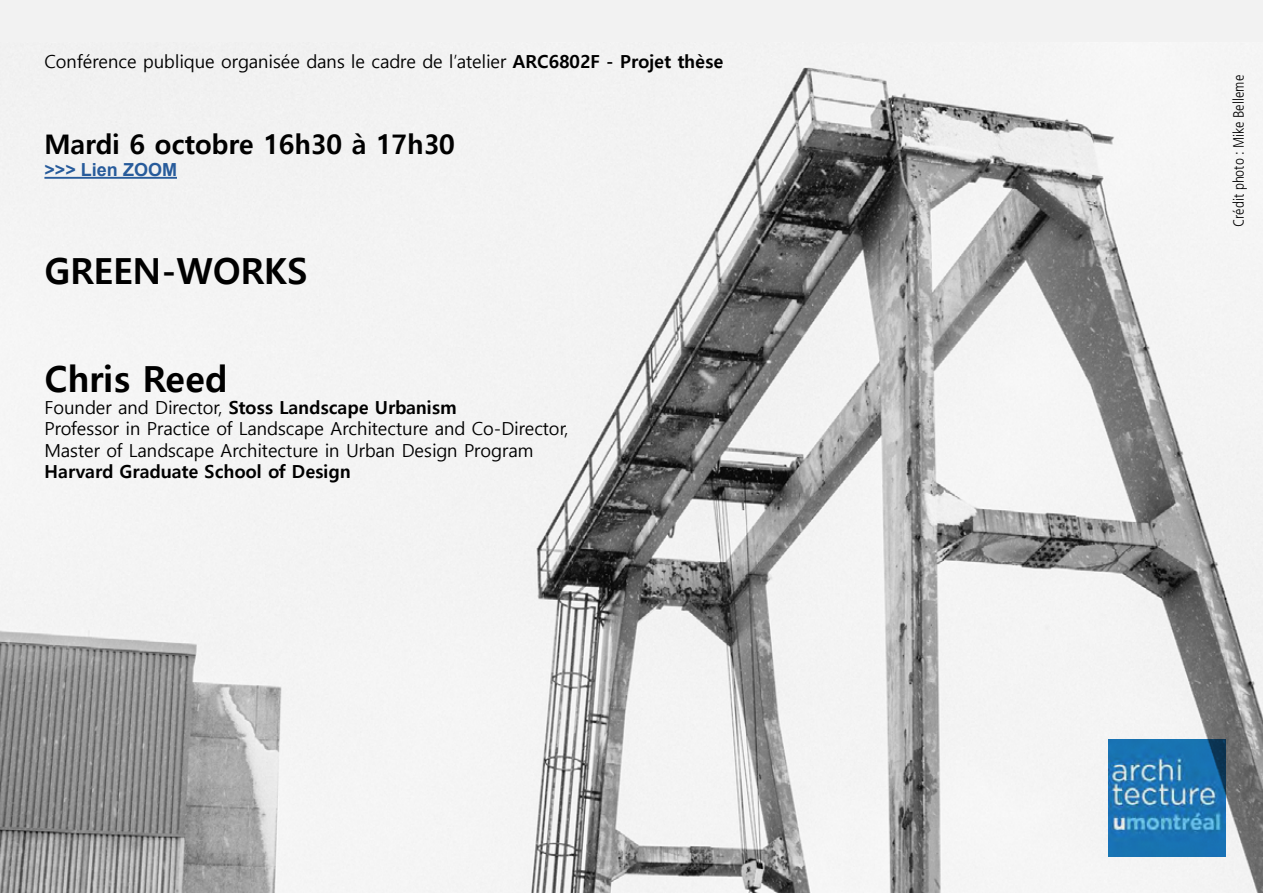
<style>
.page{position:relative;width:1263px;height:893px;background:#f2f2f2}
.page>*{position:absolute;margin:0;border:0;box-sizing:border-box;transform-origin:0 0}
.t1{font:700 36px "Malgun Gothic";color:#000}
.t2{font:700 27px "Malgun Gothic";color:#000}
.t3{font:18px/21.6px "Malgun Gothic";color:#000}
.t4{font:700 18px "Malgun Gothic";color:#000}
.t5{font:700 18px "Arial";color:#275b9b}
.t6{font:300 condensed 15px "Frutiger LT Std";color:#000}
.s1{font-weight:700}
</style>
<div class="page">
<img style="left:0;top:67px;width:1263px;height:826px">
<img style="left:1109px;top:740px;width:117px;height:117px">
<hr style="left:44px;top:177px;width:133px;height:2px;background:#275b9b">
<p class="t3" style="left:44px;top:51px;width:680px">Conférence publique organisée dans le cadre de l’atelier <span class="s1">ARC6802F - Projet thèse</span></p>
<h2 class="t2" style="left:44px;top:128px;width:412px">Mardi 6 octobre 16h30 à 17h30</h2>
<p class="t5" style="left:44px;top:157px;width:134px">˃˃˃ Lien ZOOM</p>
<h1 class="t1" style="left:44px;top:249px;width:265px">GREEN-WORKS</h1>
<h1 class="t1" style="left:44px;top:357px;width:184px">Chris Reed</h1>
<p class="t3" style="left:44px;top:397px;width:526px">Founder and Director, <span class="s1">Stoss Landscape Urbanism<br></span>Professor in Practice of Landscape Architecture and Co-Director,<br>Master of Landscape Architecture in Urban Design Program</p>
<p class="t4" style="left:44px;top:461px;width:308px">Harvard Graduate School of Design</p>
<p class="t6" style="left:1230px;top:227px;width:153px;rotate:-90deg">Crédit photo : Mike Belleme</p>
</div>
